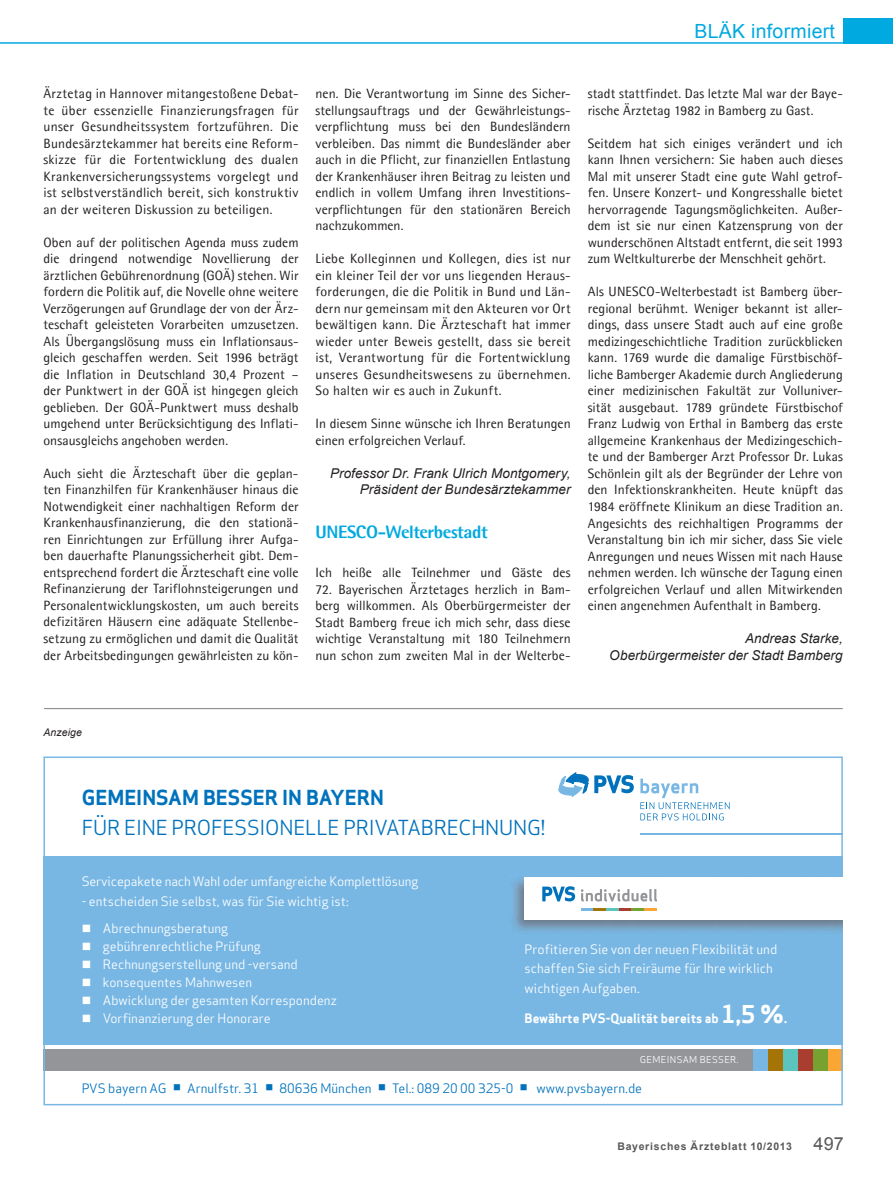
<style>
.page{position:relative;width:893px;height:1192px;background:#fff}
.page>*{position:absolute;margin:0;border:0;box-sizing:border-box;transform-origin:0 0}
.t1{font:20.25px "Apex Sans";letter-spacing:-.01em;color:#0072bc}
.t2{font:700 20.25px "Apex Sans";color:#0072bc}
.t3{font:19.5px "Arial";letter-spacing:.015em;color:#00a9e0}
.t4{font:800 18px "Agfa Rotis Semisans";letter-spacing:-.025em;color:#00a9e0}
.t5{font:13.5px/16.5px "Agfa Rotis Semisans";letter-spacing:.005em;color:#231f20;text-align:justify}
.t6{font:italic 13.5px/16.5px "Arial";letter-spacing:.005em;color:#231f20;text-align:right}
.t7{font:12.75px/18px "Apex Sans";color:#fff}
.t8{font:12.75px "Apex Sans";color:#0072bc}
.t9{font:700 12.75px "Apex Sans";color:#fff}
.t10{font:700 10.5px "Arial";letter-spacing:.075em;color:#58595b}
.t11{font:italic 10.5px "Arial";letter-spacing:.01em;color:#231f20}
.t12{font:9.3px "Apex Sans";letter-spacing:.04em;color:#fff}
.s1{font-size:24px}
.s2{font-size:13.5px}
.s3{font-weight:400;font-size:18px}
</style>
<div class="page">
<hr style="left:0;top:42px;width:893px;height:2px;background:#00a9e0">
<div style="left:843px;top:18px;width:50px;height:25px;background:#00a9e0"></div>
<svg style="left:43px;top:756px;width:800px;height:349px;fill:#78b7e4"></svg>
<img style="left:509px;top:874px;width:334px;height:60px">
<div style="left:525px;top:877px;width:318px;height:42px;background:#fff"></div>
<svg style="left:542px;top:886px;width:33px;height:15px"></svg>
<svg style="left:581px;top:889px;width:76px;height:12px"></svg>
<svg style="left:581px;top:908px;width:76px;height:2px"></svg>
<hr style="left:44px;top:708px;width:799px;height:1px;background:#807f83">
<svg style="left:174px;top:1084px;width:6px;height:6px"></svg>
<svg style="left:266px;top:1084px;width:6px;height:6px"></svg>
<svg style="left:379px;top:1084px;width:6px;height:6px"></svg>
<svg style="left:521px;top:1084px;width:6px;height:6px"></svg>
<svg style="left:83px;top:924px;width:7px;height:7px"></svg>
<svg style="left:83px;top:942px;width:7px;height:7px"></svg>
<svg style="left:83px;top:960px;width:7px;height:7px"></svg>
<svg style="left:83px;top:978px;width:7px;height:7px"></svg>
<svg style="left:83px;top:996px;width:7px;height:7px"></svg>
<svg style="left:83px;top:1014px;width:7px;height:7px"></svg>
<h2 class="t3" style="left:694px;top:20px;width:142px">BLÄK informiert</h2>
<p class="t5" style="left:43px;top:85px;width:257px">Ärztetag in Hannover mitangestoßene Debat&shy;te über essenzielle Finanzierungsfragen für unser Gesundheitssystem fortzuführen. Die Bundesärztekammer hat bereits eine Reform&shy;skizze für die Fortentwicklung des dualen Krankenversicherungssystems vorgelegt und ist selbstverständlich bereit, sich konstruktiv an der weiteren Diskussion zu beteiligen.</p>
<p class="t5" style="left:43px;top:234px;width:257px">Oben auf der politischen Agenda muss zudem die dringend notwendige Novellierung der ärztlichen Gebührenordnung (GOÄ) stehen. Wir fordern die Politik auf, die Novelle ohne weitere Verzögerungen auf Grundlage der von der Ärz&shy;teschaft geleisteten Vorarbeiten umzusetzen.<br>Als Übergangslösung muss ein Inflationsaus&shy;gleich geschaffen werden. Seit 1996 beträgt die Inflation in Deutschland 30,4 Prozent – der Punktwert in der GOÄ ist hingegen gleich geblieben. Der GOÄ-Punktwert muss deshalb umgehend unter Berücksichtigung des Inflati&shy;onsausgleichs angehoben werden.</p>
<p class="t5" style="left:43px;top:465px;width:257px">Auch sieht die Ärzteschaft über die geplan&shy;ten Finanzhilfen für Krankenhäuser hinaus die Notwendigkeit einer nachhaltigen Reform der Krankenhausfinanzierung, die den stationä&shy;ren Einrichtungen zur Erfüllung ihrer Aufga&shy;ben dauerhafte Planungssicherheit gibt. Dem&shy;entsprechend fordert die Ärzteschaft eine volle Refinanzierung der Tariflohnsteigerungen und Personalentwicklungskosten, um auch bereits defizitären Häusern eine adäquate Stellenbe&shy;setzung zu ermöglichen und damit die Qualität der Arbeitsbedingungen gewährleisten zu kön-</p>
<p class="t5" style="left:316px;top:85px;width:257px">nen. Die Verantwortung im Sinne des Sicher&shy;stellungsauftrags und der Gewährleistungs&shy;verpflichtung muss bei den Bundesländern verbleiben. Das nimmt die Bundesländer aber auch in die Pflicht, zur finanziellen Entlastung der Krankenhäuser ihren Beitrag zu leisten und endlich in vollem Umfang ihren Investitions&shy;verpflichtungen für den stationären Bereich nachzukommen.</p>
<p class="t5" style="left:316px;top:250px;width:257px">Liebe Kolleginnen und Kollegen, dies ist nur ein kleiner Teil der vor uns liegenden Heraus&shy;forderungen, die die Politik in Bund und Län&shy;dern nur gemeinsam mit den Akteuren vor Ort bewältigen kann. Die Ärzteschaft hat immer wieder unter Beweis gestellt, dass sie bereit ist, Verantwortung für die Fortentwicklung unseres Gesundheitswesens zu übernehmen.<br>So halten wir es auch in Zukunft.</p>
<p class="t5" style="left:316px;top:415px;width:257px">In diesem Sinne wünsche ich Ihren Beratungen einen erfolgreichen Verlauf.</p>
<p class="t6" style="left:330px;top:465px;width:242px">Professor Dr. Frank Ulrich Montgomery,<br>Präsident der Bundesärztekammer</p>
<h3 class="t4" style="left:316px;top:520px;width:174px">UNESCO-Welterbestadt</h3>
<p class="t5" style="left:316px;top:564px;width:257px">Ich heiße alle Teilnehmer und Gäste des</p>
<p class="t5" style="left:316px;top:580px;width:257px">72. Bayerischen Ärztetages herzlich in Bam&shy;berg willkommen. Als Oberbürgermeister der Stadt Bamberg freue ich mich sehr, dass diese wichtige Veranstaltung mit 180 Teilnehmern nun schon zum zweiten Mal in der Welterbe-</p>
<p class="t5" style="left:588px;top:85px;width:257px">stadt stattfindet. Das letzte Mal war der Baye&shy;rische Ärztetag 1982 in Bamberg zu Gast.</p>
<p class="t5" style="left:588px;top:135px;width:257px">Seitdem hat sich einiges verändert und ich kann Ihnen versichern: Sie haben auch dieses Mal mit unserer Stadt eine gute Wahl getrof&shy;fen. Unsere Konzert- und Kongresshalle bietet hervorragende Tagungsmöglichkeiten. Außer&shy;dem ist sie nur einen Katzensprung von der wunderschönen Altstadt entfernt, die seit 1993 zum Weltkulturerbe der Menschheit gehört.</p>
<p class="t5" style="left:588px;top:283px;width:257px">Als UNESCO-Welterbestadt ist Bamberg über&shy;regional berühmt. Weniger bekannt ist aller&shy;dings, dass unsere Stadt auch auf eine große medizingeschichtliche Tradition zurückblicken kann. 1769 wurde die damalige Fürstbischöf&shy;liche Bamberger Akademie durch Angliederung einer medizinischen Fakultät zur Volluniver&shy;sität ausgebaut. 1789 gründete Fürstbischof Franz Ludwig von Erthal in Bamberg das erste allgemeine Krankenhaus der Medizingeschich&shy;te und der Bamberger Arzt Professor Dr. Lukas Schönlein gilt als der Begründer der Lehre von den Infektionskrankheiten. Heute knüpft das 1984 eröffnete Klinikum an diese Tradition an.<br>Angesichts des reichhaltigen Programms der Veranstaltung bin ich mir sicher, dass Sie viele Anregungen und neues Wissen mit nach Hause nehmen werden. Ich wünsche der Tagung einen erfolgreichen Verlauf und allen Mitwirkenden einen angenehmen Aufenthalt in Bamberg.</p>
<p class="t6" style="left:609px;top:630px;width:235px">Andreas Starke,<br>Oberbürgermeister der Stadt Bamberg</p>
<p class="t11" style="left:43px;top:726px;width:40px">Anzeige</p>
<h1 class="t2" style="left:82px;top:785px;width:304px">GEMEINSAM BESSER IN BAYERN</h1>
<h1 class="t1" style="left:82px;top:819px;width:465px">FÜR EINE PROFESSIONELLE PRIVATABRECHNUNG!</h1>
<p class="t7" style="left:82px;top:873px;width:338px">Servicepakete nach Wahl oder umfangreiche Komplettlösung</p>
<p class="t7" style="left:103px;top:888px;width:247px;line-height:27px;text-indent:-21px">- entscheiden Sie selbst, was für Sie wichtig ist:<br>Abrechnungsberatung</p>
<p class="t7" style="left:103px;top:938px;width:235px">gebührenrechtliche Prüfung<br>Rechnungserstellung und -versand konsequentes Mahnwesen<br>Abwicklung der gesamten Korrespondenz<br>Vorfinanzierung der Honorare</p>
<p class="t7" style="left:525px;top:940px;width:254px;line-height:19.5px">Profitieren Sie von der neuen Flexibilität und schaffen Sie sich Freiräume für Ihre wirklich wichtigen Aufgaben.</p>
<p class="t9" style="left:525px;top:1010px;width:264px">Bewährte PVS-Qualität bereits ab <span class="s1">1,5 %</span><span class="s2">.</span></p>
<p class="t12" style="left:640px;top:1056px;width:100px">GEMEINSAM BESSER.</p>
<p class="t8" style="left:82px;top:1082px;width:87px">PVS bayern AG</p>
<p class="t8" style="left:187px;top:1082px;width:74px">Arnulfstr. 31</p>
<p class="t8" style="left:280px;top:1082px;width:94px">80636 München</p>
<p class="t8" style="left:392px;top:1082px;width:123px">Tel.: 089 20 00 325-0</p>
<p class="t8" style="left:536px;top:1082px;width:107px">www.pvsbayern.de</p>
<p class="t10" style="left:618px;top:1140px;width:228px">Bayerisches Ärzteblatt 10/2013 <span class="s3">497</span></p>
</div>
